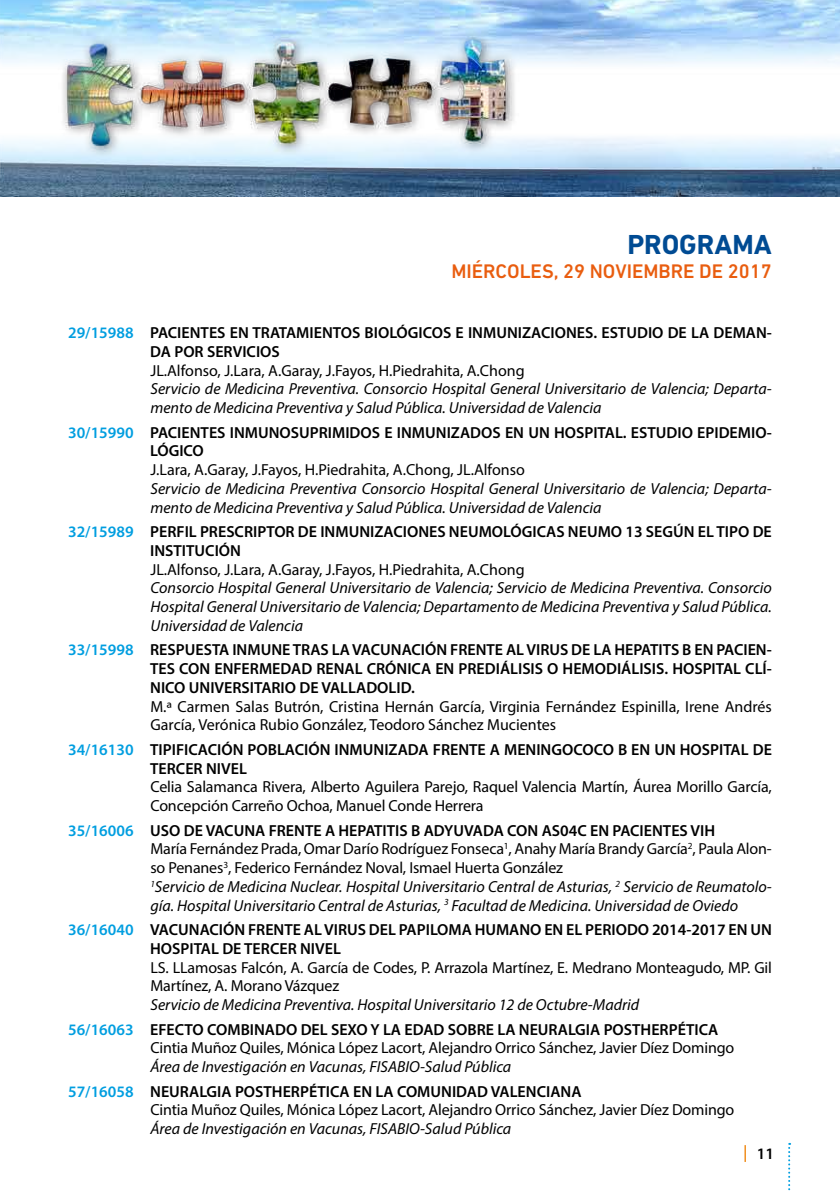
<style>
.page{position:relative;width:840px;height:1191px;background:#fff}
.page>*{position:absolute;margin:0;border:0;box-sizing:border-box;transform-origin:0 0}
.t1{font:700 28px "DIN Next LT Pro";color:#004b93}
.t2{font:500 20px "DIN Next LT Pro";color:#e95d0f}
.t3{font:italic 16px/18.8px "Myriad Pro";color:#000}
.t4{font:16px/18.8px "Myriad Pro";letter-spacing:-.01em;color:#000}
.t5{font:600 16px/18.8px "Myriad Pro";color:#000}
.s1{color:#009ee0}
.s2{font-weight:600;font-style:normal;color:#009ee0}
.s3{font-weight:600;font-style:normal}
.s4{font-style:normal}
.s5{font-family:"Scene Std";font-weight:400;font-size:18px;color:#ee7f00}
</style>
<div class="page">
<img style="left:0;top:0;width:839px;height:197px">
<svg style="left:788px;top:1143px;width:1px;height:48px"></svg>
<h1 class="t1" style="left:627px;top:228px;width:145px">PROGRAMA</h1>
<p class="t2" style="left:451px;top:259px;width:322px">MIÉRCOLES, 29 NOVIEMBRE DE 2017</p>
<p class="t5" style="left:150px;top:323px;width:622px;text-indent:-82px"><span class="s1">29/15988</span> PACIENTES EN TRATAMIENTOS BIOLÓGICOS E INMUNIZACIONES. ESTUDIO DE LA DEMAN-<br>DA POR SERVICIOS</p>
<p class="t4" style="left:150px;top:361px;width:375px">JL.Alfonso, J.Lara, A.Garay, J.Fayos, H.Piedrahita, A.Chong</p>
<p class="t3" style="left:150px;top:379px;width:622px">Servicio de Medicina Preventiva. Consorcio Hospital General Universitario de Valencia; Departa&shy;mento de Medicina Preventiva y Salud Pública. Universidad de Valencia</p>
<p class="t5" style="left:150px;top:422px;width:622px;text-indent:-82px"><span class="s1">30/15990</span> PACIENTES INMUNOSUPRIMIDOS E INMUNIZADOS EN UN HOSPITAL. ESTUDIO EPIDEMIO-<br>LÓGICO</p>
<p class="t4" style="left:150px;top:460px;width:376px">J.Lara, A.Garay, J.Fayos, H.Piedrahita, A.Chong, JL.Alfonso</p>
<p class="t3" style="left:150px;top:479px;width:622px">Servicio de Medicina Preventiva Consorcio Hospital General Universitario de Valencia; Departa&shy;mento de Medicina Preventiva y Salud Pública. Universidad de Valencia</p>
<p class="t5" style="left:150px;top:522px;width:622px;text-indent:-82px"><span class="s1">32/15989</span> PERFIL PRESCRIPTOR DE INMUNIZACIONES NEUMOLÓGICAS NEUMO 13 SEGÚN EL TIPO DE<br>INSTITUCIÓN</p>
<p class="t4" style="left:150px;top:559px;width:375px">JL.Alfonso, J.Lara, A.Garay, J.Fayos, H.Piedrahita, A.Chong</p>
<p class="t3" style="left:150px;top:578px;width:622px;text-align:justify">Consorcio Hospital General Universitario de Valencia; Servicio de Medicina Preventiva. Consorcio Hospital General Universitario de Valencia; Departamento de Medicina Preventiva y Salud Pública.<br>Universidad de Valencia</p>
<p class="t5" style="left:150px;top:640px;width:622px;text-align:justify;text-indent:-82px"><span class="s1">33/15998</span> RESPUESTA INMUNE TRAS LA VACUNACIÓN FRENTE AL VIRUS DE LA HEPATITS B EN PACIEN-TES CON ENFERMEDAD RENAL CRÓNICA EN PREDIÁLISIS O HEMODIÁLISIS. HOSPITAL CLÍ-NICO UNIVERSITARIO DE VALLADOLID.</p>
<p class="t4" style="left:150px;top:696px;width:622px">M.ª Carmen Salas Butrón, Cristina Hernán García, Virginia Fernández Espinilla, Irene Andrés<br>García, Verónica Rubio González, Teodoro Sánchez Mucientes</p>
<p class="t5" style="left:150px;top:739px;width:623px;text-indent:-82px"><span class="s1">34/16130</span> TIPIFICACIÓN POBLACIÓN INMUNIZADA FRENTE A MENINGOCOCO B EN UN HOSPITAL DE<br>TERCER NIVEL</p>
<p class="t4" style="left:150px;top:777px;width:622px">Celia Salamanca Rivera, Alberto Aguilera Parejo, Raquel Valencia Martín, Áurea Morillo García,<br>Concepción Carreño Ochoa, Manuel Conde Herrera</p>
<p class="t3" style="left:150px;top:820px;width:622px;text-indent:-82px"><span class="s2">35/16006</span> <span class="s3">USO DE VACUNA FRENTE A HEPATITIS B ADYUVADA CON AS04C EN PACIENTES VIH<br></span><span class="s4">María Fernández Prada, Omar Darío Rodríguez Fonseca</span><sup>1</sup><span class="s4">, Anahy María Brandy García</span><sup>2</sup><span class="s4">, Paula Alon&shy;so Penanes</span><sup>3</sup><span class="s4">, Federico Fernández Noval, Ismael Huerta González<br></span><sup>1</sup>Servicio de Medicina Nuclear. Hospital Universitario Central de Asturias, <sup>2</sup> Servicio de Reumatolo&shy;gía. Hospital Universitario Central de Asturias, <sup>3</sup> Facultad de Medicina. Universidad de Oviedo</p>
<p class="t5" style="left:150px;top:920px;width:623px;text-indent:-82px"><span class="s1">36/16040</span> VACUNACIÓN FRENTE AL VIRUS DEL PAPILOMA HUMANO EN EL PERIODO 2014-2017 EN UN<br>HOSPITAL DE TERCER NIVEL</p>
<p class="t4" style="left:150px;top:957px;width:622px">LS. LLamosas Falcón, A. García de Codes, P. Arrazola Martínez, E. Medrano Monteagudo, MP. Gil<br>Martínez, A. Morano Vázquez</p>
<p class="t3" style="left:68px;top:992px;width:651px;line-height:24.4px;text-align:center">Servicio de Medicina Preventiva. Hospital Universitario 12 de Octubre-Madrid<br><span class="s2">56/16063</span> <span class="s3">EFECTO COMBINADO DEL SEXO Y LA EDAD SOBRE LA NEURALGIA POSTHERPÉTICA</span></p>
<p class="t4" style="left:150px;top:1038px;width:585px">Cintia Muñoz Quiles, Mónica López Lacort, Alejandro Orrico Sánchez, Javier Díez Domingo</p>
<p class="t3" style="left:68px;top:1054px;width:514px;line-height:24.4px;text-indent:82px">Área de Investigación en Vacunas, FISABIO-Salud Pública<br><span class="s2">57/16058</span> <span class="s3">NEURALGIA POSTHERPÉTICA EN LA COMUNIDAD VALENCIANA</span></p>
<p class="t4" style="left:150px;top:1100px;width:585px">Cintia Muñoz Quiles, Mónica López Lacort, Alejandro Orrico Sánchez, Javier Díez Domingo</p>
<p class="t3" style="left:150px;top:1119px;width:362px">Área de Investigación en Vacunas, FISABIO-Salud Pública</p>
<p class="t5" style="left:742px;top:1143px;width:33px"><span class="s5">|</span> 11</p>
</div>
